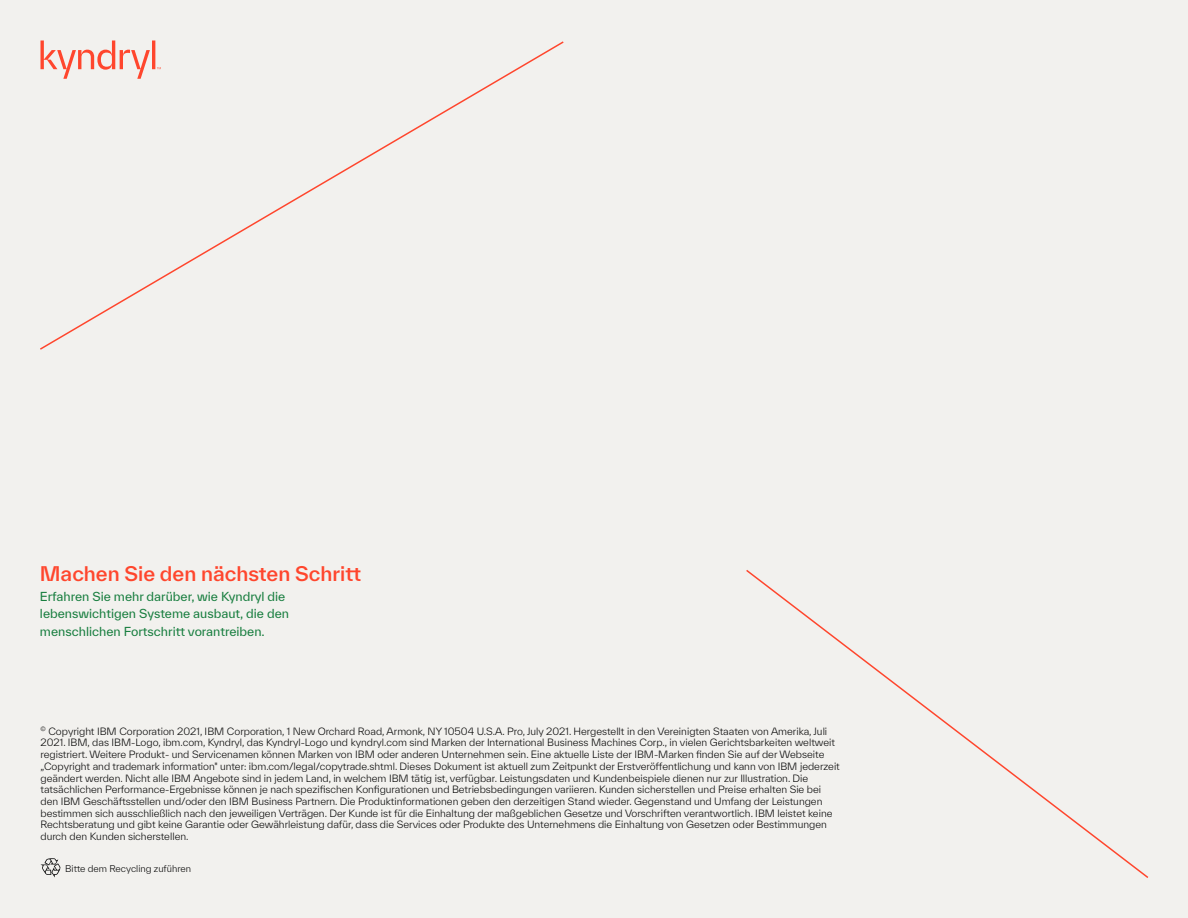
<style>
.page{position:relative;width:1188px;height:918px;background:#f2f1ee}
.page>*{position:absolute;margin:0;border:0;box-sizing:border-box;transform-origin:0 0}
.t1{font:500 19.5px "TWK Everett";color:#ff462d}
.t2{font:12px/17.2px "TWK Everett";color:#187e3f}
.t3{font:300 9.75px/11.7px "TWK Everett";color:#000}
.t4{font:300 9px "TWK Everett";color:#000}
</style>
<div class="page">
<svg style="left:40px;top:41px;width:524px;height:309px"></svg>
<svg style="left:746px;top:570px;width:403px;height:308px"></svg>
<svg style="left:40px;top:40px;width:121px;height:39px"></svg>
<svg style="left:41px;top:858px;width:20px;height:20px"></svg>
<h1 class="t1" style="left:40px;top:560px;width:323px">Machen Sie den nächsten Schritt</h1>
<p class="t2" style="left:40px;top:588px;width:251px">Erfahren Sie mehr darüber, wie Kyndryl die lebenswichtigen Systeme ausbaut, die den menschlichen Fortschritt vorantreiben.</p>
<p class="t3" style="left:40px;top:725px;width:801px"><sup>©</sup> Copyright IBM Corporation 2021, IBM Corporation, 1 New Orchard Road, Armonk, NY 10504 U.S.A. Pro, July 2021. Hergestellt in den Vereinigten Staaten von Amerika, Juli 2021. IBM, das IBM-Logo, ibm.com, Kyndryl, das Kyndryl-Logo und kyndryl.com sind Marken der International Business Machines Corp., in vielen Gerichtsbarkeiten weltweit registriert. Weitere Produkt- und Servicenamen können Marken von IBM oder anderen Unternehmen sein. Eine aktuelle Liste der IBM-Marken finden Sie auf der Webseite „Copyright and trademark information" unter: ibm.com/legal/copytrade.shtml. Dieses Dokument ist aktuell zum Zeitpunkt der Erstveröffentlichung und kann von IBM jederzeit geändert werden. Nicht alle IBM Angebote sind in jedem Land, in welchem IBM tätig ist, verfügbar. Leistungsdaten und Kundenbeispiele dienen nur zur Illustration. Die tatsächlichen Performance-Ergebnisse können je nach spezifischen Konfigurationen und Betriebsbedingungen variieren. Kunden sicherstellen und Preise erhalten Sie bei den IBM Geschäftsstellen und/oder den IBM Business Partnern. Die Produktinformationen geben den derzeitigen Stand wieder. Gegenstand und Umfang der Leistungen bestimmen sich ausschließlich nach den jeweiligen Verträgen. Der Kunde ist für die Einhaltung der maßgeblichen Gesetze und Vorschriften verantwortlich. IBM leistet keine Rechtsberatung und gibt keine Garantie oder Gewährleistung dafür, dass die Services oder Produkte des Unternehmens die Einhaltung von Gesetzen oder Bestimmungen durch den Kunden sicherstellen.</p>
<p class="t4" style="left:65px;top:862px;width:127px">Bitte dem Recycling zuführen</p>
</div>
